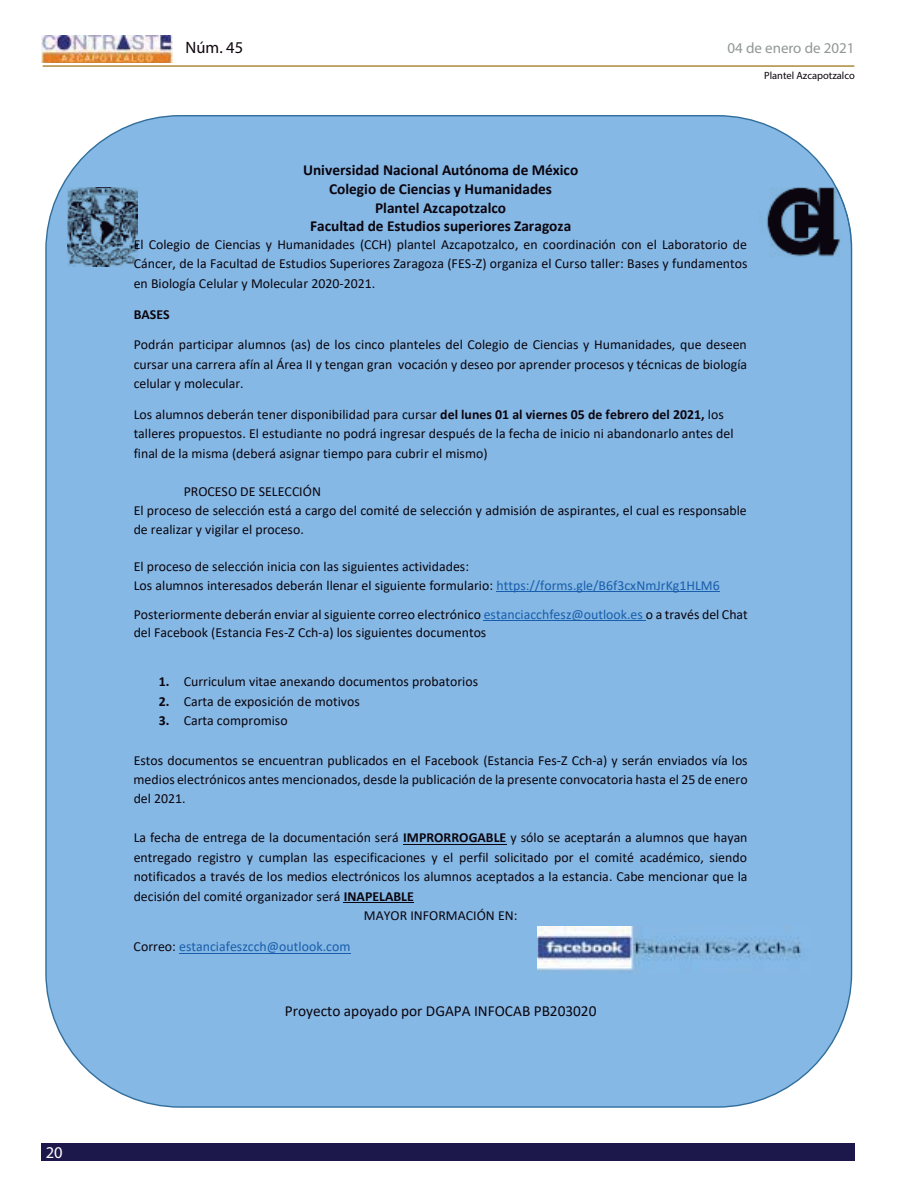
<style>
.page{position:relative;width:918px;height:1188px;background:#fff}
.page>*{position:absolute;margin:0;border:0;box-sizing:border-box;transform-origin:0 0}
.t1{font:16.5px "Myriad Pro";color:#0d050d}
.t2{font:16.5px "Myriad Pro";color:#fff}
.t3{font:700 15.3px/18.6px "Calibri";letter-spacing:-.005em;color:#0b050f;text-align:center}
.t4{font:15.3px "Calibri";color:#0b050f}
.t5{font:15px "Myriad Pro";color:#919697}
.t6{font:13.8px/19.5px "Calibri";color:#0b050f}
.t7{font:13.8px "Calibri";color:#195eac}
.t8{font:700 13.8px "Calibri";color:#0b050f}
.t9{font:10.5px "Myriad Pro";color:#0d050d}
.s1{font-weight:700}
.s2{color:#195eac}
.s3{color:#0b050f}
</style>
<div class="page">
<div style="left:42px;top:1143px;width:813px;height:18px;background:#1d184b"></div>
<hr style="left:43px;top:65px;width:811px;height:2px;background:#ad8a3a">
<img style="left:42px;top:36px;width:131px;height:27px">
<div style="left:45px;top:115px;width:807px;height:993px;background:#85b8e4"></div>
<img style="left:758px;top:187px;width:77px;height:70px">
<img style="left:835px;top:187px;width:16px;height:70px">
<img style="left:68px;top:187px;width:70px;height:79px">
<hr style="left:496px;top:591px;width:224px;height:1px;background:#195eac">
<hr style="left:484px;top:621px;width:162px;height:1px;background:#195eac">
<hr style="left:403px;top:844px;width:103px;height:1px;background:#0b050f">
<hr style="left:344px;top:902px;width:70px;height:1px;background:#0b050f">
<hr style="left:179px;top:953px;width:172px;height:1px;background:#195eac">
<img style="left:537px;top:926px;width:275px;height:48px">
<p class="t2" style="left:46px;top:1142px;width:18px">20</p>
<p class="t1" style="left:186px;top:38px;width:59px">Núm. 45</p>
<p class="t5" style="left:727px;top:39px;width:129px">04 de enero de 2021</p>
<p class="t9" style="left:764px;top:69px;width:92px">Plantel Azcapotzalco</p>
<p class="t3" style="left:303px;top:162px;width:277px">Universidad Nacional Autónoma de México Colegio de Ciencias y Humanidades<br>Plantel Azcapotzalco<br>Facultad de Estudios superiores Zaragoza</p>
<p class="t6" style="left:134px;top:236px;width:615px;text-align:justify">El Colegio de Ciencias y Humanidades (CCH) plantel Azcapotzalco, en coordinación con el Laboratorio de Cáncer, de la Facultad de Estudios Superiores Zaragoza (FES-Z) organiza el Curso taller: Bases y fundamentos en Biología Celular y Molecular 2020-2021.</p>
<p class="t8" style="left:134px;top:308px;width:38px">BASES</p>
<p class="t6" style="left:134px;top:336px;width:615px;text-align:justify">Podrán participar alumnos (as) de los cinco planteles del Colegio de Ciencias y Humanidades, que deseen cursar una carrera afín al Área II y tengan gran vocación y deseo por aprender procesos y técnicas de biología celular y molecular.</p>
<p class="t6" style="left:134px;top:406px;width:601px">Los alumnos deberán tener disponibilidad para cursar <span class="s1">del lunes 01 al viernes 05 de febrero del 2021,</span> los talleres propuestos. El estudiante no podrá ingresar después de la fecha de inicio ni abandonarlo antes del final de la misma (deberá asignar tiempo para cubrir el mismo)</p>
<p class="t6" style="left:134px;top:483px;width:615px;text-indent:50px">PROCESO DE SELECCIÓN<br>El proceso de selección está a cargo del comité de selección y admisión de aspirantes, el cual es responsable</p>
<p class="t6" style="left:134px;top:520px;width:172px">de realizar y vigilar el proceso.</p>
<p class="t6" style="left:134px;top:559px;width:588px;line-height:18.1px">El proceso de selección inicia con las siguientes actividades:<br>Los alumnos interesados deberán llenar el siguiente formulario: <span class="s2">https://forms.gle/B6f3cxNmJrKg1HLM6</span></p>
<p class="t6" style="left:134px;top:607px;width:616px;line-height:18.1px">Posteriormente deberán enviar al siguiente correo electrónico <span class="s2">estanciacchfesz@outlook.es</span> o a través del Chat del Facebook (Estancia Fes-Z Cch-a) los siguientes documentos</p>
<p class="t6" style="left:159px;top:673px;width:321px"><span class="s1">1.</span> Curriculum vitae anexando documentos probatorios</p>
<p class="t6" style="left:159px;top:693px;width:203px"><span class="s1">2.</span> Carta de exposición de motivos</p>
<p class="t6" style="left:159px;top:712px;width:130px"><span class="s1">3.</span> Carta compromiso</p>
<p class="t6" style="left:134px;top:751px;width:616px;text-align:justify">Estos documentos se encuentran publicados en el Facebook (Estancia Fes-Z Cch-a) y serán enviados vía los medios electrónicos antes mencionados, desde la publicación de la presente convocatoria hasta el 25 de enero del 2021.</p>
<p class="t6" style="left:134px;top:829px;width:615px">La fecha de entrega de la documentación será <span class="s1">IMPRORROGABLE</span> y sólo se aceptarán a alumnos que hayan</p>
<p class="t6" style="left:134px;top:849px;width:615px">entregado registro y cumplan las especificaciones y el perfil solicitado por el comité académico, siendo</p>
<p class="t6" style="left:134px;top:868px;width:615px">notificados a través de los medios electrónicos los alumnos aceptados a la estancia. Cabe mencionar que la</p>
<p class="t6" style="left:134px;top:888px;width:282px">decisión del comité organizador será <span class="s1">INAPELABLE</span></p>
<p class="t6" style="left:364px;top:907px;width:155px">MAYOR INFORMACIÓN EN:</p>
<p class="t7" style="left:134px;top:941px;width:218px"><span class="s3">Correo:</span> estanciafeszcch@outlook.com</p>
<p class="t4" style="left:285px;top:1004px;width:313px">Proyecto apoyado por DGAPA INFOCAB PB203020</p>
</div>
